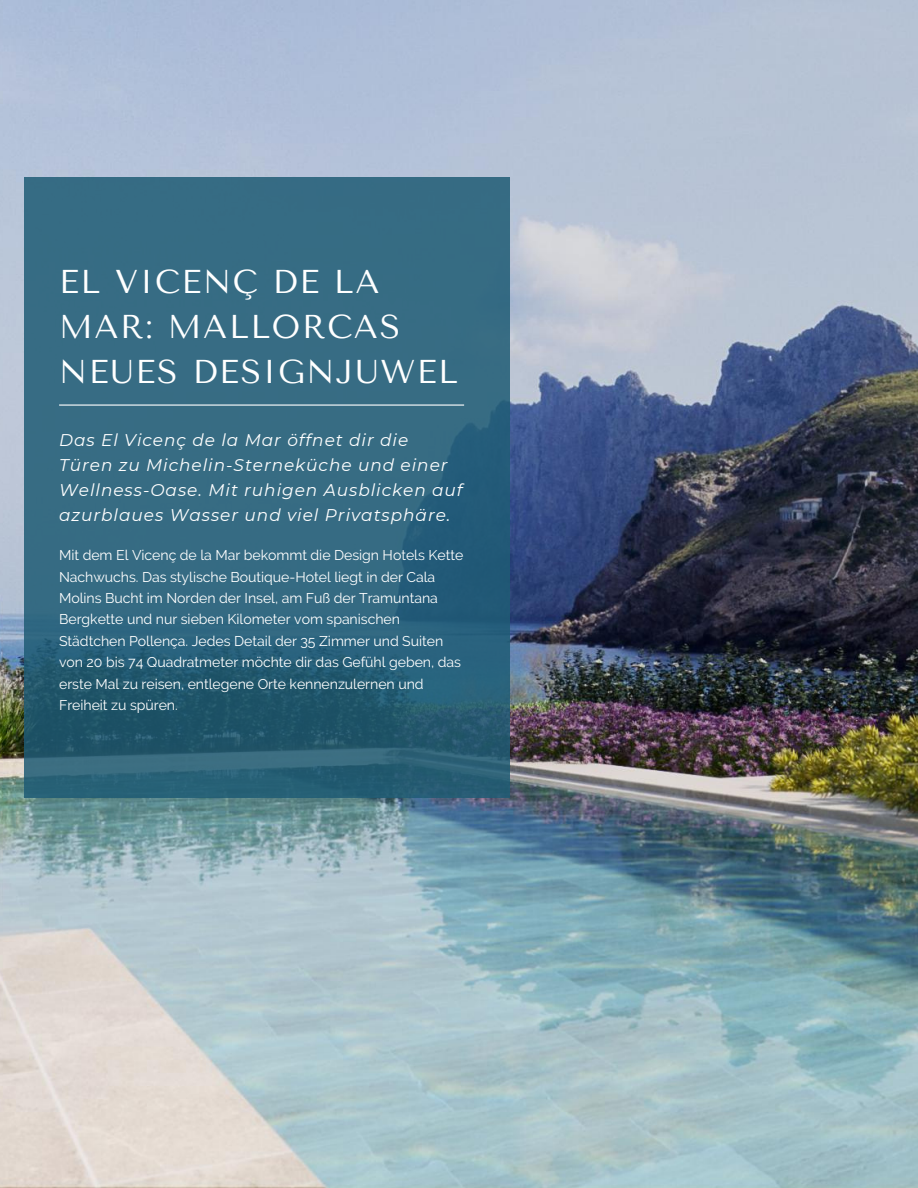
<style>
.page{position:relative;width:918px;height:1188px;background:#fff}
.page>*{position:absolute;margin:0;border:0;box-sizing:border-box;transform-origin:0 0}
.t1{font:32.85px/45px "Tenor Sans";letter-spacing:.05em;color:#fff}
.t2{font:italic 16.95px/24.8px "Montserrat";letter-spacing:.055em;color:#fff}
.t3{font:14.1px/21.3px "Raleway";letter-spacing:-.005em;color:#fff}
</style>
<div class="page">
<img style="left:0;top:0;width:918px;height:1188px">
<svg style="left:24px;top:177px;width:486px;height:621px;background:#30667e"></svg>
<hr style="left:59px;top:405px;width:405px;height:1px;background:#fff">
<p class="t1" style="left:59px;top:260px;width:400px">EL VICENÇ DE LA<br>MAR: MALLORCAS<br>NEUES DESIGNJUWEL</p>
<p class="t2" style="left:59px;top:428px;width:405px">Das El Vicenç de la Mar öffnet dir die Türen zu Michelin-Sterneküche und einer Wellness-Oase. Mit ruhigen Ausblicken auf azurblaues Wasser und viel Privatsphäre.</p>
<p class="t3" style="left:59px;top:545px;width:406px">Mit dem El Vicenç de la Mar bekommt die Design Hotels Kette Nachwuchs. Das stylische Boutique-Hotel liegt in der Cala Molins Bucht im Norden der Insel, am Fuß der Tramuntana Bergkette und nur sieben Kilometer vom spanischen Städtchen Pollença. Jedes Detail der 35 Zimmer und Suiten von 20 bis 74 Quadratmeter möchte dir das Gefühl geben, das erste Mal zu reisen, entlegene Orte kennenzulernen und Freiheit zu spüren.</p>
</div>
